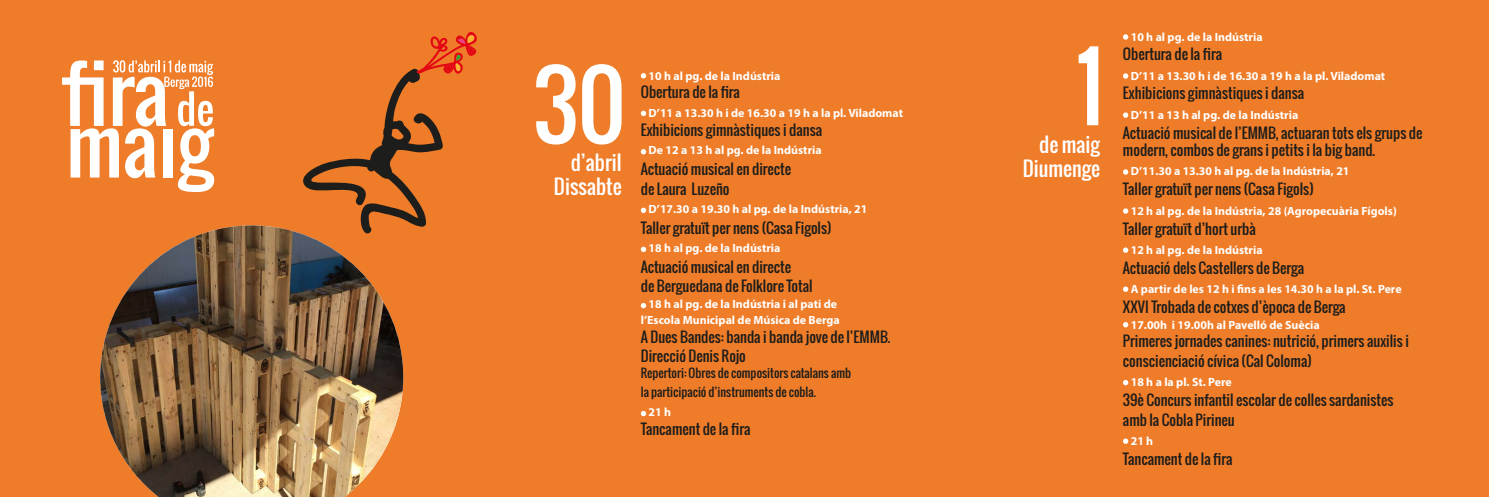
<style>
.page{position:relative;width:1489px;height:497px;background:#fff}
.page>*{position:absolute;margin:0;border:0;box-sizing:border-box;transform-origin:0 0}
.t1{font:20px/24px "Oswald";color:#fff;text-align:right}
.t2{font:14.25px/19.5px "Oswald";color:#1d1d1b}
.t3{font:700 11.88px/15.9px "Myriad Pro";color:#fff;text-align:center}
.t4{font:11.88px/18.8px "Oswald";color:#1d1d1b}
</style>
<div class="page">
<div style="left:0;top:0;width:1488px;height:496px;background:#ef7c28"></div>
<svg style="left:640px;top:73px;width:6px;height:5px"></svg>
<svg style="left:640px;top:110px;width:6px;height:6px"></svg>
<svg style="left:640px;top:149px;width:6px;height:5px"></svg>
<svg style="left:640px;top:207px;width:6px;height:6px"></svg>
<svg style="left:640px;top:246px;width:6px;height:6px"></svg>
<svg style="left:640px;top:302px;width:6px;height:6px"></svg>
<svg style="left:640px;top:410px;width:6px;height:5px"></svg>
<svg style="left:1123px;top:34px;width:5px;height:6px"></svg>
<svg style="left:1123px;top:73px;width:5px;height:6px"></svg>
<svg style="left:1123px;top:112px;width:5px;height:6px"></svg>
<svg style="left:1123px;top:169px;width:5px;height:5px"></svg>
<svg style="left:1123px;top:208px;width:5px;height:5px"></svg>
<svg style="left:1123px;top:247px;width:5px;height:5px"></svg>
<svg style="left:1123px;top:286px;width:5px;height:5px"></svg>
<svg style="left:1123px;top:322px;width:5px;height:5px"></svg>
<svg style="left:1123px;top:379px;width:5px;height:6px"></svg>
<svg style="left:1123px;top:438px;width:5px;height:5px"></svg>
<svg style="left:536px;top:64px;width:85px;height:80px"></svg>
<svg style="left:1078px;top:46px;width:20px;height:79px"></svg>
<svg style="left:303px;top:32px;width:174px;height:195px"></svg>
<svg style="left:62px;top:60px;width:152px;height:132px"></svg>
<img style="left:100px;top:225px;width:303px;height:271px">
<h1 class="t1" style="left:554px;top:150px;width:69px">d’abril<br>Dissabte</h1>
<p class="t3" style="left:648px;top:67px;width:133px">10 h al pg. de la Indústria</p>
<p class="t2" style="left:640px;top:82px;width:101px">Obertura de la fira</p>
<p class="t3" style="left:648px;top:105px;width:256px">D’11 a 13.30 h i de 16.30 a 19 h a la pl. Viladomat</p>
<p class="t2" style="left:640px;top:120px;width:183px">Exhibicions gimnàstiques i dansa</p>
<p class="t3" style="left:648px;top:142px;width:175px">De 12 a 13 h al pg. de la Indústria</p>
<p class="t2" style="left:640px;top:159px;width:152px">Actuació musical en directe de Laura Luzeño</p>
<p class="t3" style="left:648px;top:200px;width:220px">D’17.30 a 19.30 h al pg. de la Indústria, 21</p>
<p class="t2" style="left:640px;top:217px;width:192px">Taller gratuït per nens (Casa Figols)</p>
<p class="t3" style="left:648px;top:239px;width:133px">18 h al pg. de la Indústria</p>
<p class="t2" style="left:640px;top:256px;width:173px">Actuació musical en directe<br>de Berguedana de Folklore Total</p>
<p class="t3" style="left:640px;top:295px;width:200px">18 h al pg. de la Indústria i al pati de l’Escola Municipal de Música de Berga</p>
<p class="t2" style="left:640px;top:327px;width:251px;line-height:18.8px">A Dues Bandes: banda i banda jove de l’EMMB.<br>Direcció Denis Rojo</p>
<p class="t4" style="left:640px;top:363px;width:212px">Repertori: Obres de compositors catalans amb la participació d’instruments de cobla.</p>
<p class="t3" style="left:648px;top:403px;width:24px">21 h</p>
<p class="t2" style="left:640px;top:418px;width:111px">Tancament de la fira</p>
<h1 class="t1" style="left:1022px;top:132px;width:79px">de maig<br>Diumenge</h1>
<p class="t3" style="left:1130px;top:28px;width:133px">10 h al pg. de la Indústria</p>
<p class="t2" style="left:1122px;top:44px;width:101px">Obertura de la fira</p>
<p class="t3" style="left:1130px;top:67px;width:256px">D’11 a 13.30 h i de 16.30 a 19 h a la pl. Viladomat</p>
<p class="t2" style="left:1122px;top:83px;width:183px">Exhibicions gimnàstiques i dansa</p>
<p class="t3" style="left:1130px;top:106px;width:169px">D’11 a 13 h al pg. de la Indústria</p>
<p class="t2" style="left:1122px;top:123px;width:301px;line-height:17.8px">Actuació musical de l’EMMB, actuaran tots els grups de modern, combos de grans i petits i la big band.</p>
<p class="t3" style="left:1130px;top:162px;width:220px">D’11.30 a 13.30 h al pg. de la Indústria, 21</p>
<p class="t2" style="left:1122px;top:179px;width:192px">Taller gratuït per nens (Casa Figols)</p>
<p class="t3" style="left:1130px;top:202px;width:267px">12 h al pg. de la Indústria, 28 (Agropecuària Fígols)</p>
<p class="t2" style="left:1122px;top:218px;width:134px">Taller gratuït d’hort urbà</p>
<p class="t3" style="left:1130px;top:241px;width:133px">12 h al pg. de la Indústria</p>
<p class="t2" style="left:1122px;top:257px;width:183px">Actuació dels Castellers de Berga</p>
<p class="t3" style="left:1130px;top:280px;width:272px">A partir de les 12 h i fins a les 14.30 h a la pl. St. Pere</p>
<p class="t2" style="left:1122px;top:296px;width:224px">XXVI Trobada de cotxes d’època de Berga</p>
<p class="t3" style="left:1130px;top:316px;width:190px">17.00h i 19.00h al Pavelló de Suècia</p>
<p class="t2" style="left:1122px;top:331px;width:287px">Primeres jornades canines: nutrició, primers auxilis i conscienciació cívica (Cal Coloma)</p>
<p class="t3" style="left:1130px;top:373px;width:102px">18 h a la pl. St. Pere</p>
<p class="t2" style="left:1122px;top:389px;width:272px">39è Concurs infantil escolar de colles sardanistes amb la Cobla Pirineu</p>
<p class="t3" style="left:1130px;top:432px;width:24px">21 h</p>
<p class="t2" style="left:1122px;top:448px;width:111px">Tancament de la fira</p>
</div>
